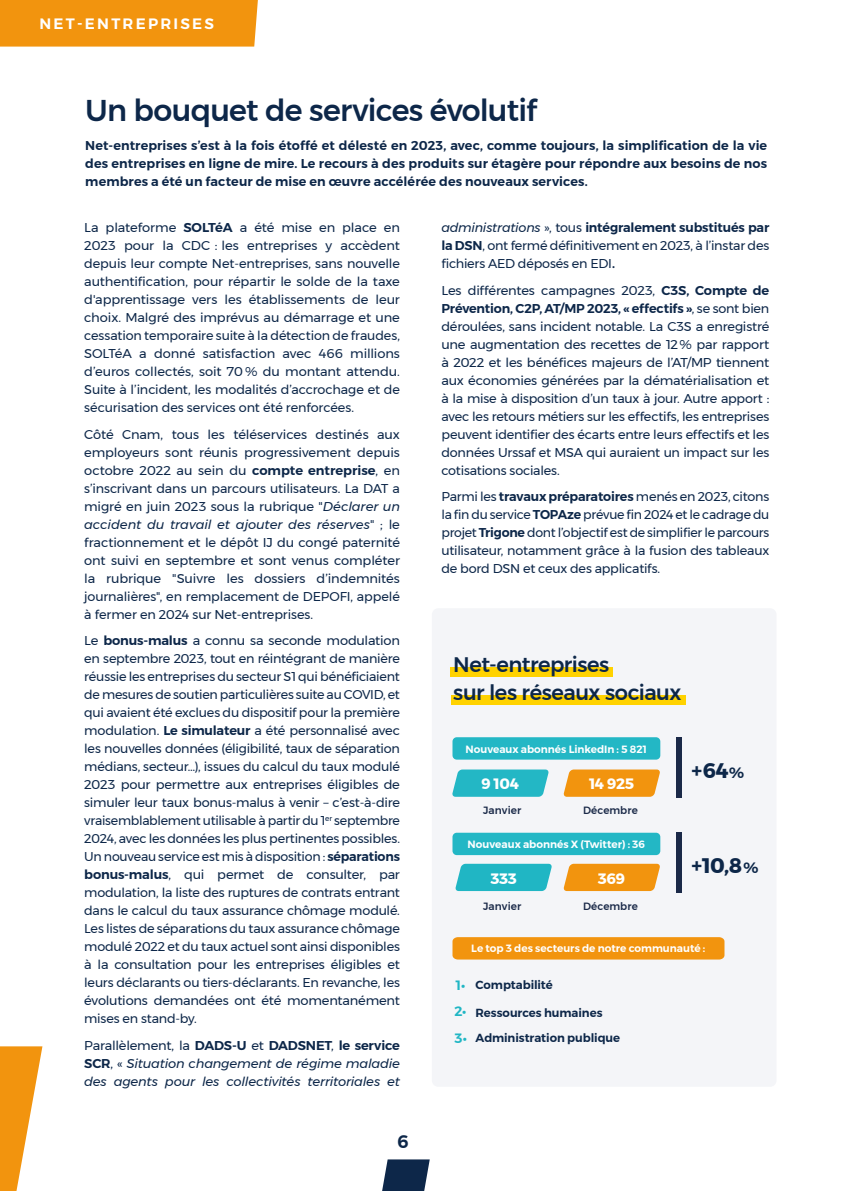
<style>
.page{position:relative;width:851px;height:1191px;background:#fff}
.page>*{position:absolute;margin:0;border:0;box-sizing:border-box;transform-origin:0 0}
.t1{font:500 30px "Montserrat V1";letter-spacing:-.025em;color:#0d2749}
.t2{font:500 21px/27.5px "Montserrat V1";letter-spacing:-.025em;color:#0d2749}
.t3{font:700 21px "Montserrat V1";color:#0d2749}
.t4{font:600 18px "Montserrat V1";color:#0d2749}
.t5{font:600 15px "Montserrat V1";letter-spacing:.15em;color:#fff}
.t6{font:700 15px "Montserrat V1";letter-spacing:-.02em;color:#fff}
.t7{font:600 13.5px/26.7px "Montserrat V1";color:#20b6c4}
.t8{font:12.75px/18px "Montserrat V1";letter-spacing:-.015em;color:#0d2749;text-align:justify}
.t9{font:600 12.75px/18px "Montserrat V1";letter-spacing:.01em;color:#0d2749;text-align:justify}
.t10{font:italic 12.75px/18px "Montserrat V1";letter-spacing:-.015em;color:#0d2749;text-align:justify}
.t11{font:600 11.7px/25.5px "Montserrat V1";letter-spacing:-.005em;color:#0d2749}
.t12{font:600 10.5px "Montserrat V1";color:#fff}
.t13{font:500 10.5px "Montserrat V1";color:#1a2948}
.s1{font-weight:600}
.s2{font-style:italic}
.s3{font-style:normal}
.s4{font-weight:600;font-style:normal}
.s5{font-size:15px}
</style>
<div class="page">
<div style="left:432px;top:608px;width:344px;height:478px;background:#f4f5f8;border-radius:6px"></div>
<img style="left:681px;top:695px;width:95px;height:391px">
<svg style="left:382px;top:1159px;width:47px;height:32px;background:#29405e"></svg>
<div style="left:0;top:0;width:258px;height:47px;background:#f2940e"></div>
<div style="left:450px;top:667px;width:163px;height:10px;background:#ffd200"></div>
<div style="left:451px;top:695px;width:234px;height:9px;background:#ffd200"></div>
<svg style="left:455px;top:863px;width:97px;height:28px;background:#34bbc8"></svg>
<svg style="left:563px;top:769px;width:97px;height:27px;background:#f29c21"></svg>
<svg style="left:563px;top:863px;width:97px;height:28px;background:#f29d24"></svg>
<svg style="left:452px;top:769px;width:97px;height:27px;background:#34bcc9"></svg>
<div style="left:676px;top:737px;width:5px;height:60px;background:#1a2948"></div>
<div style="left:676px;top:832px;width:5px;height:61px;background:#1a2948"></div>
<div style="left:452px;top:737px;width:208px;height:22px;background:#23b7c5;border-radius:4px"></div>
<div style="left:452px;top:937px;width:272px;height:22px;background:#f2940e"></div>
<div style="left:452px;top:832px;width:208px;height:23px;background:#23b7c5;border-radius:4px"></div>
<svg style="left:0;top:1046px;width:42px;height:145px"></svg>
<p class="t5" style="left:39px;top:12px;width:176px">NET-ENTREPRISES</p>
<h1 class="t1" style="left:85px;top:86px;width:453px">Un bouquet de services évolutif</h1>
<p class="t9" style="left:85px;top:137px;width:683px">Net-entreprises s’est à la fois étoffé et délesté en 2023, avec, comme toujours, la simplification de la vie des entreprises en ligne de mire. Le recours à des produits sur étagère pour répondre aux besoins de nos membres a été un facteur de mise en œuvre accélérée des nouveaux services.</p>
<p class="t8" style="left:84px;top:218px;width:317px">La plateforme <span class="s1">SOLTéA</span> a été mise en place en 2023 pour la CDC : les entreprises y accèdent depuis leur compte Net-entreprises, sans nouvelle authentification, pour répartir le solde de la taxe d'apprentissage vers les établissements de leur choix. Malgré des imprévus au démarrage et une cessation temporaire suite à la détection de fraudes, SOLTéA a donné satisfaction avec 466 millions d’euros collectés, soit 70 % du montant attendu.<br>Suite à l’incident, les modalités d’accrochage et de sécurisation des services ont été renforcées.</p>
<p class="t8" style="left:84px;top:425px;width:317px">Côté Cnam, tous les téléservices destinés aux employeurs sont réunis progressivement depuis octobre 2022 au sein du <span class="s1">compte entreprise</span>, en s’inscrivant dans un parcours utilisateurs. La DAT a migré en juin 2023 sous la rubrique "<span class="s2">Déclarer un accident du travail et ajouter des réserves</span>" ; le fractionnement et le dépôt IJ du congé paternité ont suivi en septembre et sont venus compléter la rubrique "Suivre les dossiers d’indemnités journalières", en remplacement de DEPOFI, appelé à fermer en 2024 sur Net-entreprises.</p>
<p class="t8" style="left:84px;top:631px;width:317px">Le <span class="s1">bonus-malus</span> a connu sa seconde modulation en septembre 2023, tout en réintégrant de manière réussie les entreprises du secteur S1 qui bénéficiaient de mesures de soutien particulières suite au COVID, et qui avaient été exclues du dispositif pour la première modulation. <span class="s1">Le simulateur</span> a été personnalisé avec les nouvelles données (éligibilité, taux de séparation médians, secteur…), issues du calcul du taux modulé 2023 pour permettre aux entreprises éligibles de simuler leur taux bonus-malus à venir – c’est-à-dire vraisemblablement utilisable à partir du 1<sup>er</sup> septembre 2024, avec les données les plus pertinentes possibles.<br>Un nouveau service est mis à disposition : <span class="s1">séparations bonus-malus</span>, qui permet de consulter, par modulation, la liste des ruptures de contrats entrant dans le calcul du taux assurance chômage modulé.<br>Les listes de séparations du taux assurance chômage modulé 2022 et du taux actuel sont ainsi disponibles à la consultation pour les entreprises éligibles et leurs déclarants ou tiers-déclarants. En revanche, les évolutions demandées ont été momentanément mises en stand-by.</p>
<p class="t10" style="left:84px;top:1036px;width:317px"><span class="s3">Parallèlement, la</span> <span class="s4">DADS-U</span> <span class="s3">et</span> <span class="s4">DADSNET</span><span class="s3">,</span> <span class="s4">le service SCR</span><span class="s3">, «</span> Situation changement de régime maladie des agents pour les collectivités territoriales et</p>
<h3 class="t4" style="left:397px;top:1127px;width:13px">6</h3>
<p class="t8" style="left:441px;top:218px;width:329px"><span class="s2">administrations</span> », tous <span class="s1">intégralement substitués par la DSN</span>, ont fermé définitivement en 2023, à l’instar des fichiers AED déposés en EDI<span class="s1">.</span></p>
<p class="t8" style="left:441px;top:281px;width:329px">Les différentes campagnes 2023, <span class="s1">C3S, Compte de Prévention, C2P, AT/MP 2023, « effectifs »</span>, se sont bien déroulées, sans incident notable. La C3S a enregistré une augmentation des recettes de 12% par rapport à 2022 et les bénéfices majeurs de l’AT/MP tiennent aux économies générées par la dématérialisation et à la mise à disposition d’un taux à jour. Autre apport : avec les retours métiers sur les effectifs, les entreprises peuvent identifier des écarts entre leurs effectifs et les données Urssaf et MSA qui auraient un impact sur les cotisations sociales.</p>
<p class="t8" style="left:441px;top:487px;width:329px">Parmi les <span class="s1">travaux préparatoires</span> menés en 2023, citons la fin du service <span class="s1">TOPAze</span> prévue fin 2024 et le cadrage du projet <span class="s1">Trigone</span> dont l’objectif est de simplifier le parcours utilisateur, notamment grâce à la fusion des tableaux de bord DSN et ceux des applicatifs.</p>
<h2 class="t2" style="left:453px;top:651px;width:229px">Net-entreprises<br>sur les réseaux sociaux</h2>
<p class="t12" style="left:465px;top:740px;width:183px">Nouveaux abonnés LinkedIn : 5 821</p>
<p class="t6" style="left:481px;top:771px;width:39px">9 104</p>
<p class="t13" style="left:483px;top:802px;width:40px">Janvier</p>
<p class="t6" style="left:589px;top:771px;width:46px">14 925</p>
<p class="t13" style="left:583px;top:802px;width:56px">Décembre</p>
<p class="t12" style="left:467px;top:835px;width:179px">Nouveaux abonnés X (Twitter) : 36</p>
<p class="t6" style="left:490px;top:866px;width:28px">333</p>
<p class="t6" style="left:598px;top:866px;width:29px">369</p>
<p class="t13" style="left:483px;top:898px;width:40px">Janvier</p>
<p class="t13" style="left:583px;top:898px;width:56px">Décembre</p>
<h2 class="t3" style="left:691px;top:753px;width:54px">+64<span class="s5">%</span></h2>
<h2 class="t3" style="left:691px;top:848px;width:68px">+10,8 <span class="s5">%</span></h2>
<p class="t12" style="left:471px;top:940px;width:235px">Le top 3 des secteurs de notre communauté :</p>
<p class="t7" style="left:454px;top:971px;width:14px">1•<br>2•<br>3•</p>
<p class="t11" style="left:475px;top:972px;width:79px">Comptabilité</p>
<p class="t11" style="left:475px;top:999px;width:146px">Ressources humaines<br>Administration publique</p>
</div>
